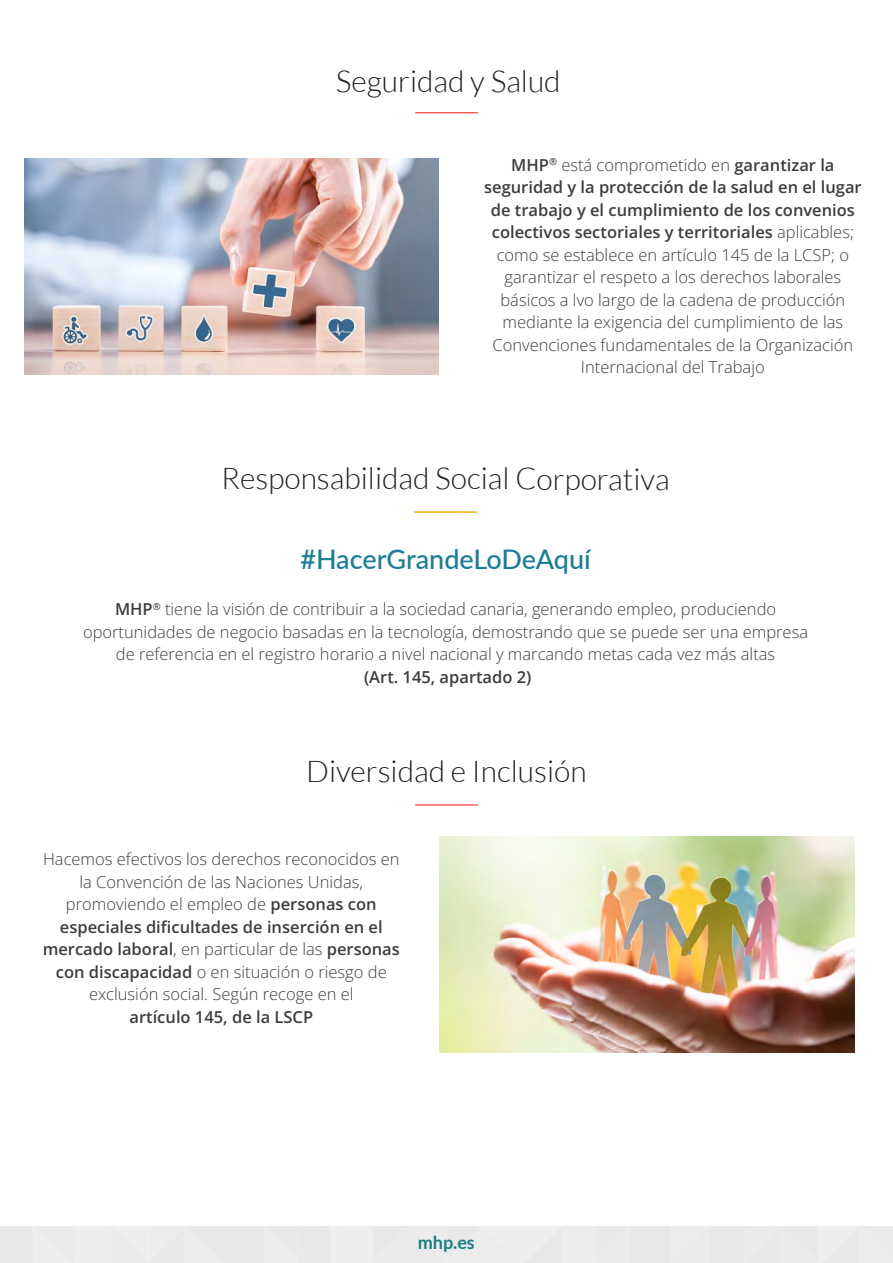
<style>
.page{position:relative;width:893px;height:1263px;background:#fff}
.page>*{position:absolute;margin:0;border:0;box-sizing:border-box;transform-origin:0 0}
.t1{font:300 30px "Lato";color:#212121}
.t2{font:500 27px "Lato";letter-spacing:-.01em;color:#197e97}
.t3{font:700 18px "Lato";color:#197e80}
.t4{font:300 16.5px/22.5px "Open Sans";color:#3d3d3d;text-align:center}
.t5{font:600 16.5px "Open Sans";color:#3d3d3d}
.t6{font:600 16.5px "Open Sans";color:#3d3d3d}
.s1{font-weight:600}
</style>
<div class="page">
<div style="left:0;top:1226px;width:893px;height:37px;background:#eaeaea"></div>
<hr style="left:415px;top:112px;width:63px;height:1px;background:#ff5959">
<hr style="left:414px;top:511px;width:63px;height:2px;background:#ffa800">
<hr style="left:415px;top:804px;width:63px;height:2px;background:#ff5959">
<img style="left:24px;top:158px;width:414px;height:216px">
<img style="left:440px;top:837px;width:414px;height:216px">
<h1 class="t1" style="left:336px;top:65px;width:226px">Seguridad y Salud</h1>
<p class="t4" style="left:484px;top:153px;width:379px"><span class="s1">MHP</span><sup>®</sup> está comprometido en <span class="s1">garantizar la seguridad y la protección de la salud en el lugar de trabajo y el cumplimiento de los convenios colectivos sectoriales y territoriales</span> aplicables; como se establece en artículo 145 de la LCSP; o garantizar el respeto a los derechos laborales básicos a lvo largo de la cadena de producción mediante la exigencia del cumplimiento de las Convenciones fundamentales de la Organización Internacional del Trabajo</p>
<h1 class="t1" style="left:221px;top:462px;width:450px">Responsabilidad Social Corporativa</h1>
<h2 class="t2" style="left:300px;top:539px;width:292px">#HacerGrandeLoDeAquí</h2>
<p class="t4" style="left:83px;top:597px;width:727px"><span class="s1">MHP</span><sup>®</sup> tiene la visión de contribuir a la sociedad canaria, generando empleo, produciendo oportunidades de negocio basadas en la tecnología, demostrando que se puede ser una empresa de referencia en el registro horario a nivel nacional y marcando metas cada vez más altas</p>
<p class="t6" style="left:364px;top:665px;width:169px">(Art. 145, apartado 2)</p>
<h1 class="t1" style="left:306px;top:755px;width:282px">Diversidad e Inclusión</h1>
<p class="t4" style="left:43px;top:848px;width:359px">Hacemos efectivos los derechos reconocidos en la Convención de las Naciones Unidas, promoviendo el empleo de <span class="s1">personas con especiales dificultades de inserción en el mercado laboral</span>, en particular de las <span class="s1">personas con discapacidad</span> o en situación o riesgo de exclusión social. Según recoge en el</p>
<p class="t5" style="left:129px;top:1005px;width:185px">artículo 145, de la LSCP</p>
<p class="t3" style="left:418px;top:1232px;width:59px">mhp.es</p>
</div>
